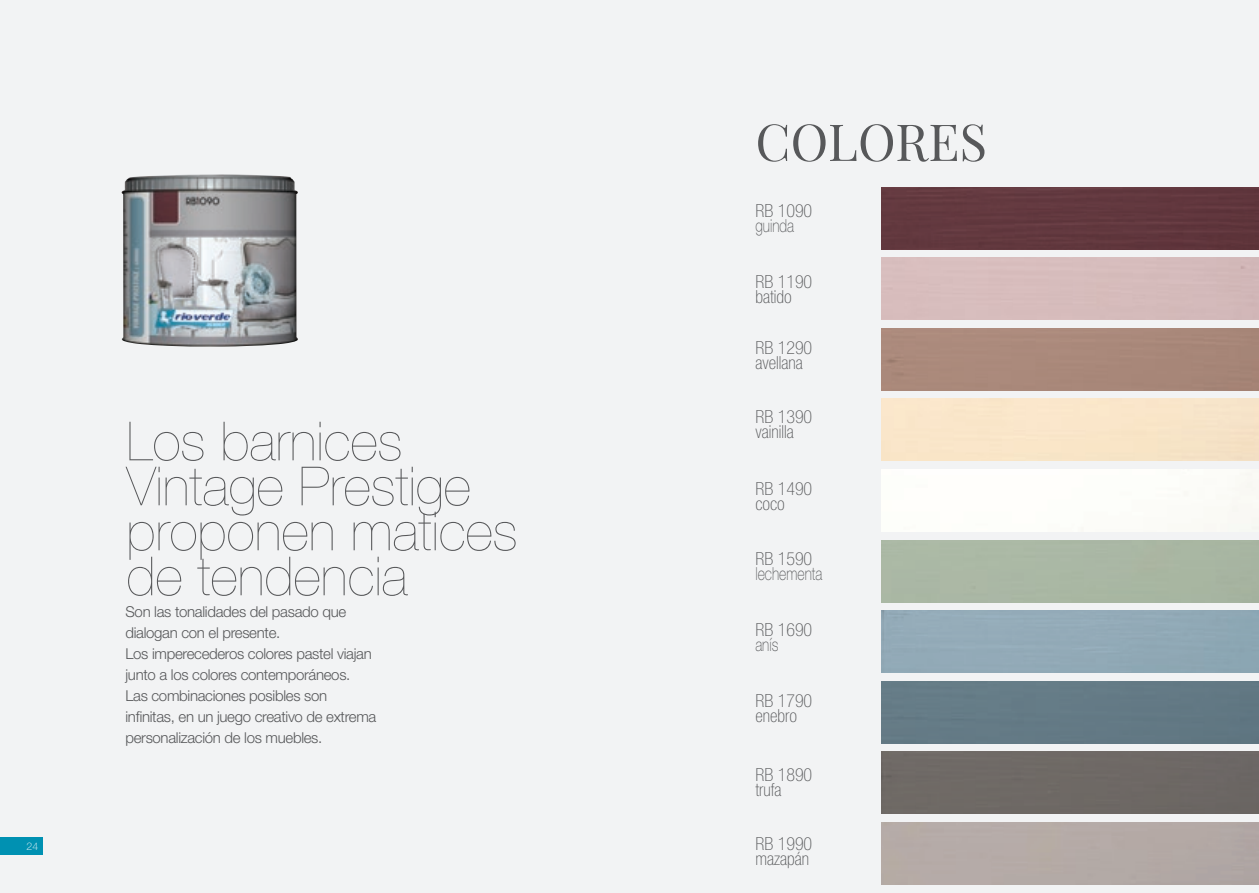
<style>
.page{position:relative;width:1259px;height:893px;background:#f2f3f4}
.page>*{position:absolute;margin:0;border:0;box-sizing:border-box;transform-origin:0 0}
.t1{font:200 54px/45px "Helvetica Neue LT Std";color:#57585a}
.t2{font:51px "Playfair Display";color:#57585a}
.t3{font:100 condensed 18px/15px "Helvetica Neue LT Std";color:#57585a}
.t4{font:100 18px "Helvetica Neue LT Std";color:#57585a;scale:.77 1}
.t5{font:300 15px/21px "Helvetica Neue LT Std";letter-spacing:-.02em;color:#57585a}
.t6{font:100 10.5px "Helvetica Neue LT Std";color:#fff}
</style>
<div class="page">
<div style="left:881px;top:187px;width:378px;height:62px;background:#62383e"></div>
<div style="left:881px;top:399px;width:378px;height:62px;background:#f9e5c9"></div>
<div style="left:881px;top:469px;width:322px;height:62px;background:#fdfefa"></div>
<div style="left:881px;top:752px;width:378px;height:62px;background:#6e6965"></div>
<img style="left:121px;top:174px;width:177px;height:173px">
<div style="left:0;top:838px;width:43px;height:17px;background:#0091b2"></div>
<p class="t6" style="left:27px;top:840px;width:13px">24</p>
<h1 class="t1" style="left:126px;top:418px;width:393px">Los barnices<br>Vintage Prestige proponen matices de tendencia</h1>
<p class="t5" style="left:125px;top:600px;width:252px">Son las tonalidades del pasado que dialogan con el presente.<br>Los imperecederos colores pastel viajan junto a los colores contemporáneos.<br>Las combinaciones posibles son infinitas, en un juego creativo de extrema personalización de los muebles.</p>
<h2 class="t2" style="left:755px;top:110px;width:233px">COLORES</h2>
<p class="t3" style="left:755px;top:203px;width:58px">RB 1090</p>
<p class="t4" style="left:755px;top:215px;width:52px">guinda</p>
<p class="t3" style="left:755px;top:274px;width:58px">RB 1190 batido</p>
<p class="t3" style="left:755px;top:340px;width:58px">RB 1290 avellana</p>
<p class="t3" style="left:755px;top:409px;width:58px">RB 1390 vainilla</p>
<p class="t3" style="left:755px;top:481px;width:58px">RB 1490 coco</p>
<p class="t3" style="left:755px;top:551px;width:58px">RB 1590</p>
<p class="t4" style="left:755px;top:564px;width:89px">lechementa</p>
<p class="t3" style="left:755px;top:622px;width:58px">RB 1690</p>
<p class="t4" style="left:755px;top:634px;width:32px">anís</p>
<p class="t3" style="left:755px;top:692px;width:58px">RB 1790 enebro</p>
<p class="t3" style="left:755px;top:767px;width:58px">RB 1890 trufa</p>
<p class="t3" style="left:755px;top:835px;width:58px">RB 1990 mazapán</p>
</div>
